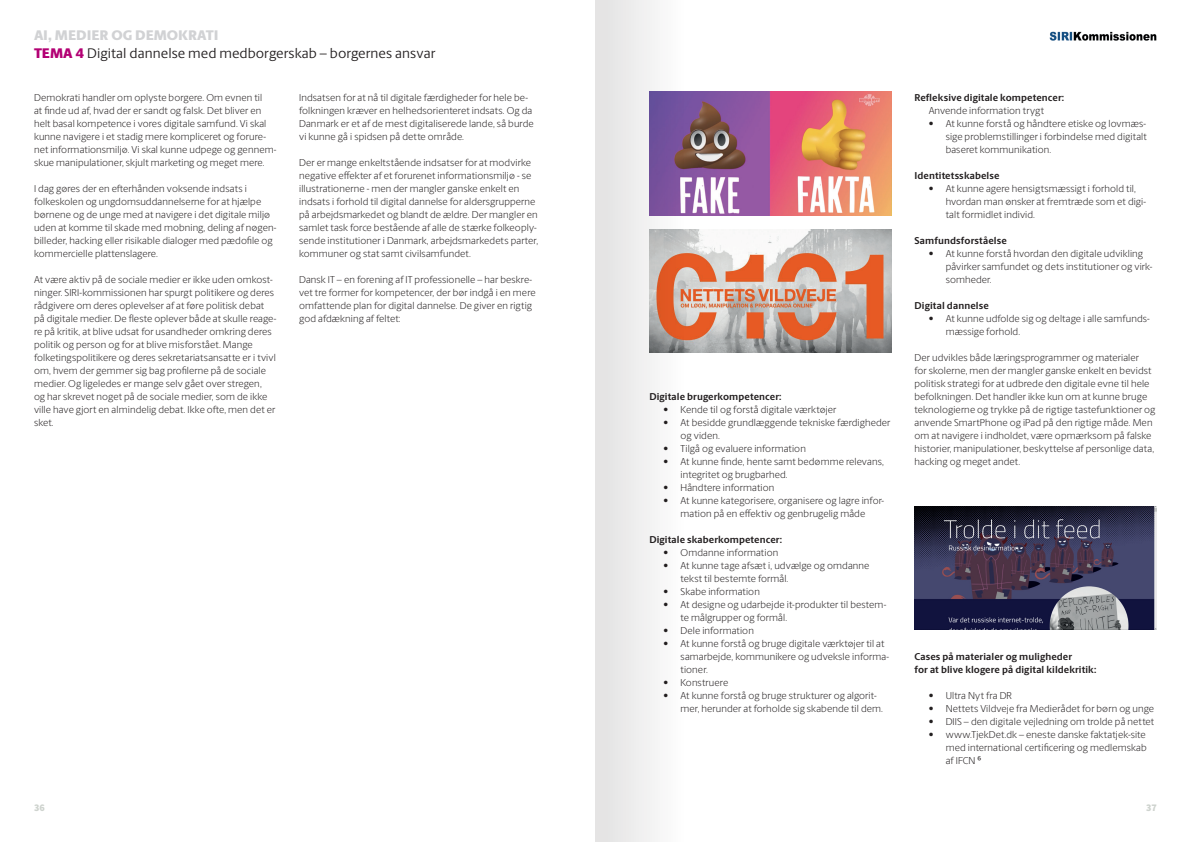
<style>
.page{position:relative;width:1191px;height:842px;background:#fff}
.page>*{position:absolute;margin:0;border:0;box-sizing:border-box;transform-origin:0 0}
.t1{font:14px/18.5px "Berlingske Sans PRO";color:#231f20}
.t2{font:300 10px/13px "Berlingske Sans PRO";letter-spacing:.01em;color:#231f20}
.t3{font:700 10px/13px "Berlingske Sans PRO";letter-spacing:.01em;color:#231f20}
.t4{font:900 10px "Source Sans Pro";color:#ced3ce}
.s1{font-weight:800;color:#d1d2d4}
.s2{font-weight:800;color:#b30174}
.s3{font-weight:400}
</style>
<div class="page">
<img style="left:1049px;top:31px;width:108px;height:9px">
<img style="left:696px;top:229px;width:195px;height:124px">
<img style="left:696px;top:92px;width:195px;height:123px">
<img style="left:914px;top:506px;width:243px;height:124px">
<svg style="left:595px;top:0;width:101px;height:842px;fill:#ededed"></svg>
<h1 class="t1" style="left:34px;top:25px;width:403px"><span class="s1">AI, MEDIER OG DEMOKRATI<br></span><span class="s2">TEMA 4</span> Digital dannelse med medborgerskab – borgernes ansvar</h1>
<p class="t2" style="left:34px;top:91px;width:244px">Demokrati handler om oplyste borgere. Om evnen til<br>at finde ud af, hvad der er sandt og falsk. Det bliver en helt basal kompetence i vores digitale samfund. Vi skal kunne navigere i et stadig mere kompliceret og forure&shy;net informationsmiljø. Vi skal kunne udpege og gennem&shy;skue manipulationer, skjult marketing og meget mere.</p>
<p class="t2" style="left:34px;top:182px;width:244px">I dag gøres der en efterhånden voksende indsats i folkeskolen og ungdomsuddannelserne for at hjælpe børnene og de unge med at navigere i det digitale miljø uden at komme til skade med mobning, deling af nøgen&shy;billeder, hacking eller risikable dialoger med pædofile og kommercielle plattenslagere.</p>
<p class="t2" style="left:34px;top:273px;width:244px">At være aktiv på de sociale medier er ikke uden omkost&shy;ninger. SIRI-kommissionen har spurgt politikere og deres rådgivere om deres oplevelser af at føre politisk debat på digitale medier. De fleste oplever både at skulle reage&shy;re på kritik, at blive udsat for usandheder omkring deres politik og person og for at blive misforstået. Mange folketingspolitikere og deres sekretariatsansatte er i tvivl om, hvem der gemmer sig bag profilerne på de sociale medier. Og ligeledes er mange selv gået over stregen,<br>og har skrevet noget på de sociale medier, som de ikke ville have gjort en almindelig debat. Ikke ofte, men det er sket.</p>
<p class="t2" style="left:299px;top:91px;width:236px">Indsatsen for at nå til digitale færdigheder for hele be&shy;folkningen kræver en helhedsorienteret indsats. Og da Danmark er et af de mest digitaliserede lande, så burde vi kunne gå i spidsen på dette område.</p>
<p class="t2" style="left:299px;top:156px;width:240px">Der er mange enkeltstående indsatser for at modvirke negative effekter af et forurenet informationsmiljø - se illustrationerne - men der mangler ganske enkelt en indsats i forhold til digital dannelse for aldersgrupperne på arbejdsmarkedet og blandt de ældre. Der mangler en samlet task force bestående af alle de stærke folkeoply&shy;sende institutioner i Danmark, arbejdsmarkedets parter, kommuner og stat samt civilsamfundet.</p>
<p class="t2" style="left:299px;top:273px;width:238px">Dansk IT – en forening af IT professionelle – har beskre&shy;vet tre former for kompetencer, der bør indgå i en mere omfattende plan for digital dannelse. De giver en rigtig god afdækning af feltet:</p>
<p class="t3" style="left:649px;top:390px;width:134px">Digitale brugerkompetencer:</p>
<p class="t2" style="left:663px;top:403px;width:174px">• Kende til og forstå digitale værktøjer</p>
<p class="t2" style="left:680px;top:416px;width:211px;text-indent:-17px">• At besidde grundlæggende tekniske færdigheder og viden.</p>
<p class="t2" style="left:663px;top:442px;width:144px">• Tilgå og evaluere information</p>
<p class="t2" style="left:680px;top:455px;width:205px;text-indent:-17px">• At kunne finde, hente samt bedømme relevans, integritet og brugbarhed.</p>
<p class="t2" style="left:663px;top:481px;width:112px">• Håndtere information</p>
<p class="t2" style="left:663px;top:494px;width:222px;text-align:center">• At kunne kategorisere, organisere og lagre infor&shy;mation på en effektiv og genbrugelig måde</p>
<p class="t3" style="left:649px;top:533px;width:134px">Digitale skaberkompetencer:</p>
<p class="t2" style="left:663px;top:546px;width:116px">• Omdanne information</p>
<p class="t2" style="left:680px;top:559px;width:190px;text-indent:-17px">• At kunne tage afsæt i, udvælge og omdanne tekst til bestemte formål.</p>
<p class="t2" style="left:663px;top:585px;width:98px">• Skabe information</p>
<p class="t2" style="left:680px;top:598px;width:207px;text-indent:-17px">• At designe og udarbejde it-produkter til bestem&shy;te målgrupper og formål.</p>
<p class="t2" style="left:663px;top:624px;width:92px">• Dele information</p>
<p class="t2" style="left:680px;top:637px;width:210px;text-indent:-17px">• At kunne forstå og bruge digitale værktøjer til at samarbejde, kommunikere og udveksle informa&shy;tioner.</p>
<p class="t2" style="left:663px;top:676px;width:66px">• Konstruere</p>
<p class="t2" style="left:680px;top:689px;width:204px;text-indent:-17px">• At kunne forstå og bruge strukturer og algorit&shy;mer, herunder at forholde sig skabende til dem.</p>
<p class="t3" style="left:914px;top:91px;width:151px">Refleksive digitale kompetencer:</p>
<p class="t2" style="left:928px;top:104px;width:117px">Anvende information trygt</p>
<p class="t2" style="left:945px;top:117px;width:203px;text-align:justify;text-indent:-17px">• At kunne forstå og håndtere etiske og lovmæs&shy;sige problemstillinger i forbindelse med digitalt baseret kommunikation.</p>
<p class="t3" style="left:914px;top:169px;width:86px">Identitetsskabelse</p>
<p class="t2" style="left:945px;top:182px;width:202px;text-indent:-17px">• At kunne agere hensigtsmæssigt i forhold til, hvordan man ønsker at fremtræde som et digi&shy;talt formidlet individ.</p>
<p class="t3" style="left:914px;top:234px;width:94px">Samfundsforståelse</p>
<p class="t2" style="left:945px;top:247px;width:208px;text-indent:-17px">• At kunne forstå hvordan den digitale udvikling påvirker samfundet og dets institutioner og virk&shy;somheder.</p>
<p class="t3" style="left:914px;top:299px;width:76px">Digital dannelse</p>
<p class="t2" style="left:945px;top:312px;width:205px;text-indent:-17px">• At kunne udfolde sig og deltage i alle samfunds&shy;mæssige forhold.</p>
<p class="t2" style="left:914px;top:351px;width:242px">Der udvikles både læringsprogrammer og materialer<br>for skolerne, men der mangler ganske enkelt en bevidst politisk strategi for at udbrede den digitale evne til hele befolkningen. Det handler ikke kun om at kunne bruge teknologierne og trykke på de rigtige tastefunktioner og anvende SmartPhone og iPad på den rigtige måde. Men om at navigere i indholdet, være opmærksom på falske historier, manipulationer, beskyttelse af personlige data, hacking og meget andet.</p>
<p class="t3" style="left:914px;top:650px;width:183px">Cases på materialer og muligheder<br>for at blive klogere på digital kildekritik:</p>
<p class="t2" style="left:928px;top:689px;width:85px">• Ultra Nyt fra DR</p>
<p class="t2" style="left:928px;top:702px;width:227px">• Nettets Vildveje fra Medierådet for børn og unge</p>
<p class="t2" style="left:928px;top:715px;width:227px">• DIIS – den digitale vejledning om trolde på nettet</p>
<p class="t2" style="left:945px;top:728px;width:202px;text-align:justify;text-indent:-17px">• www.TjekDet.dk – eneste danske faktatjek-site med international certificering og medlemskab af IFCN <span class="s3">6</span></p>
<p class="t4" style="left:34px;top:801px;width:12px">36</p>
<p class="t4" style="left:1146px;top:801px;width:12px">37</p>
</div>
